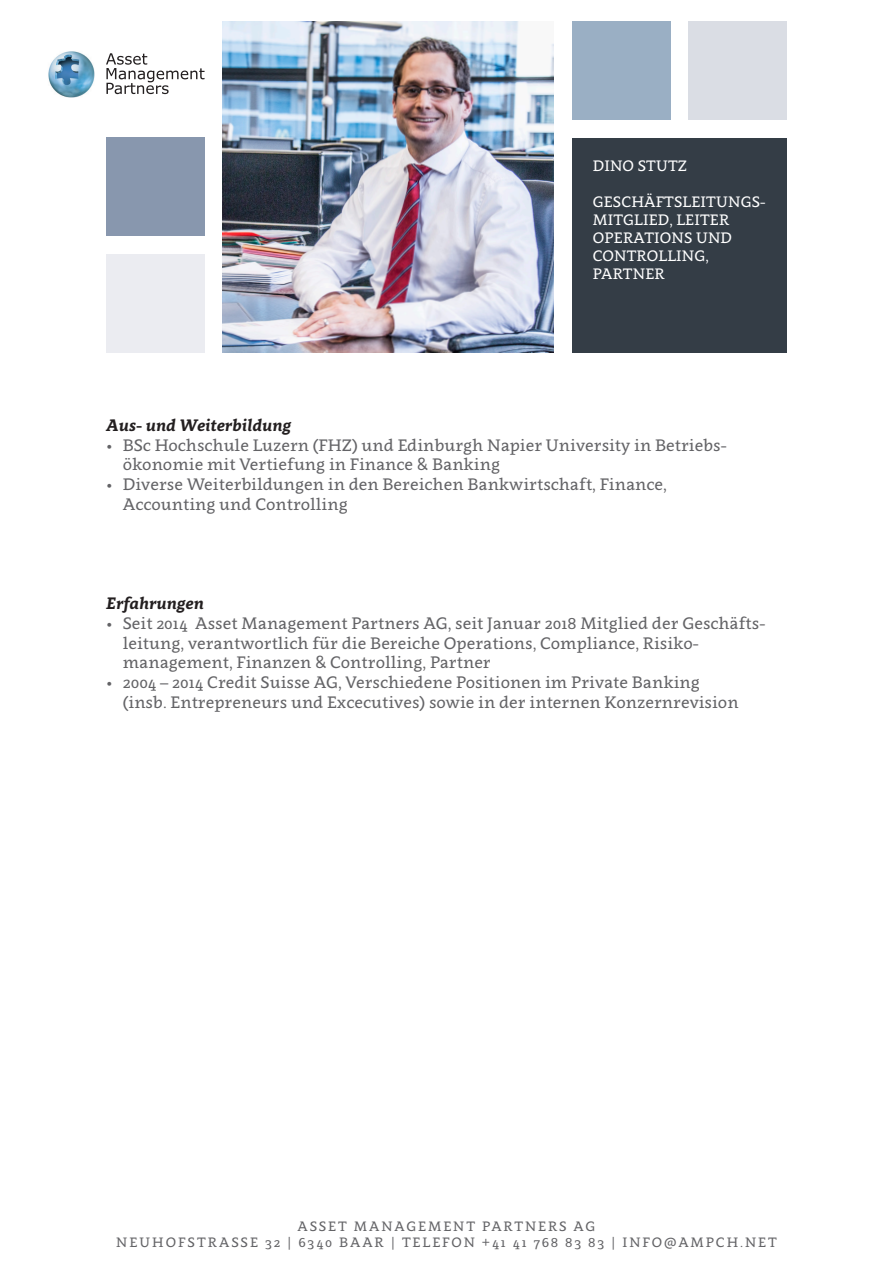
<style>
.page{position:relative;width:893px;height:1263px;background:#fff}
.page>*{position:absolute;margin:0;border:0;box-sizing:border-box;transform-origin:0 0}
.t1{font:16.5px/19.8px "Clavo";color:#636366}
.t2{font:italic 700 16.5px "Clavo";color:#231f20}
.t3{font:15px/18px "Clavo";letter-spacing:.01em;color:#fff}
.t4{font:13.5px/16.2px "Clavo";letter-spacing:.14em;color:#636366;text-align:center}
</style>
<div class="page">
<img style="left:223px;top:21px;width:331px;height:332px">
<div style="left:572px;top:138px;width:215px;height:215px;background:#343d46"></div>
<div style="left:572px;top:21px;width:98px;height:98px;background:#9aafc4"></div>
<div style="left:688px;top:21px;width:98px;height:98px;background:#dadde4"></div>
<div style="left:106px;top:138px;width:99px;height:98px;background:#8897ae"></div>
<div style="left:106px;top:254px;width:99px;height:99px;background:#ebecf1"></div>
<img style="left:48px;top:51px;width:47px;height:47px">
<svg style="left:106px;top:53px;width:99px;height:41px"></svg>
<p class="t3" style="left:593px;top:156px;width:96px">DINO STUTZ</p>
<p class="t3" style="left:593px;top:192px;width:174px">GESCHÄFTSLEITUNGS-<br>MITGLIED, LEITER<br>OPERATIONS UND<br>CONTROLLING,<br>PARTNER</p>
<p class="t2" style="left:106px;top:413px;width:186px">Aus- und Weiterbildung</p>
<p class="t1" style="left:123px;top:434px;width:605px;text-indent:-16px">• BSc Hochschule Luzern (FHZ) und Edinburgh Napier University in Betriebs&shy;ökonomie mit Vertiefung in Finance &amp; Banking</p>
<p class="t1" style="left:123px;top:474px;width:546px;text-indent:-16px">• Diverse Weiterbildungen in den Bereichen Bankwirtschaft, Finance,<br>Accounting und Controlling</p>
<p class="t2" style="left:106px;top:591px;width:99px">Erfahrungen</p>
<p class="t1" style="left:123px;top:612px;width:644px;text-indent:-16px">• Seit 2014 Asset Management Partners AG, seit Januar 2018 Mitglied der Geschäfts&shy;leitung, verantwortlich für die Bereiche Operations, Compliance, Risiko&shy;management, Finanzen &amp; Controlling, Partner</p>
<p class="t1" style="left:123px;top:672px;width:617px;text-indent:-16px">• 2004 – 2014 Credit Suisse AG, Verschiedene Positionen im Private Banking (insb. Entrepreneurs und Excecutives) sowie in der internen Konzernrevision</p>
<p class="t4" style="left:116px;top:1217px;width:662px">ASSET MANAGEMENT PARTNERS AG<br>NEUHOFSTRASSE 32 | 6340 BAAR | TELEFON +41 41 768 83 83 | INFO@AMPCH.NET</p>
</div>
